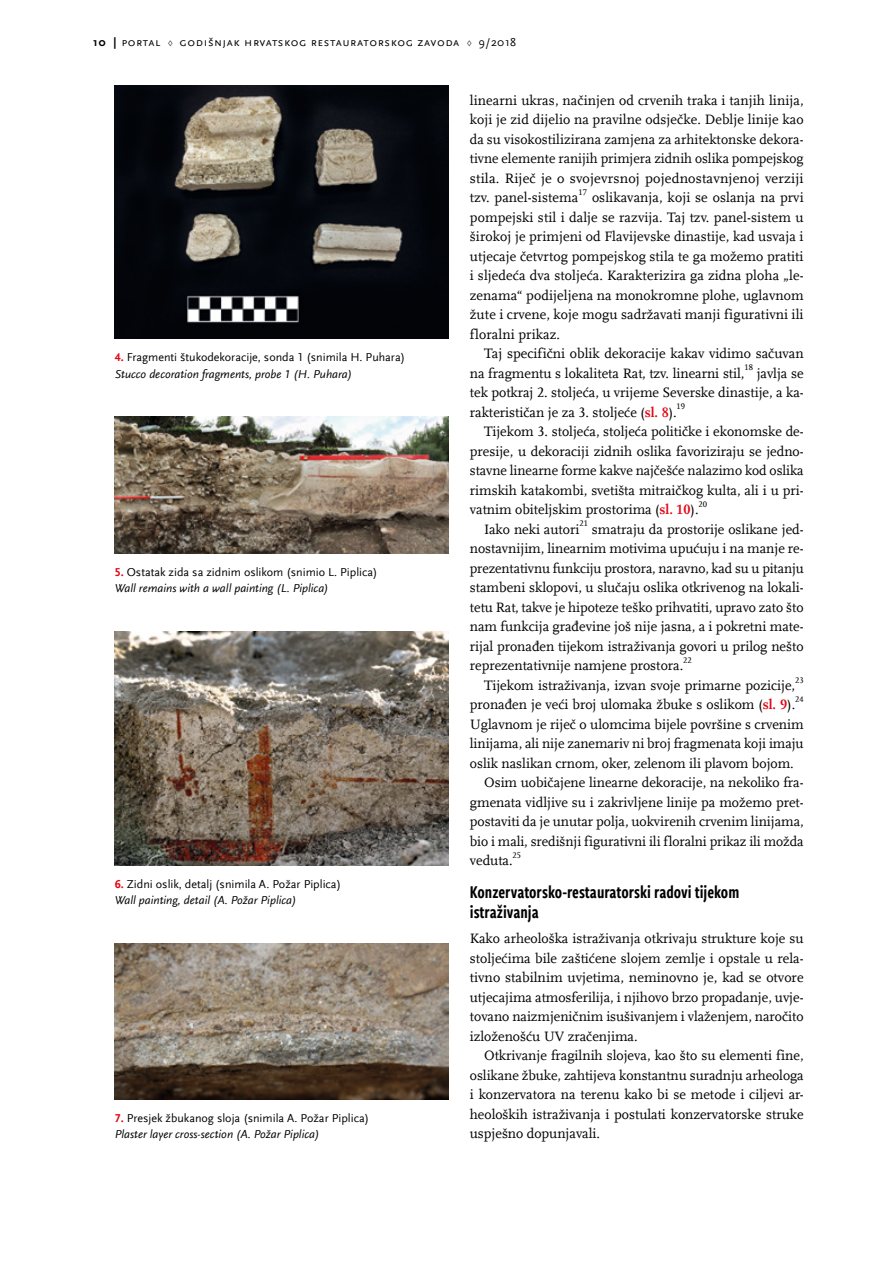
<style>
.page{position:relative;width:893px;height:1263px;background:#fff}
.page>*{position:absolute;margin:0;border:0;box-sizing:border-box;transform-origin:0 0}
.t1{font:18.75px/19.5px "Freight Sans Cmp Pro Semi";color:#000}
.t2{font:14.25px/19.5px "Scala Offc Pro";color:#000;text-align:justify}
.t3{font:12px/16.5px "Scala Sans Offc Pro";color:#000}
.t4{font:12px "Scala Sans Sc Offc Pro";letter-spacing:.05em;color:#000}
.t5{font:8.55px "Scala Offc Pro";color:#000}
.s1{font-weight:700}
.s2{font-weight:700;color:#e30613}
.s3{font-style:italic}
</style>
<div class="page">
<img style="left:115px;top:85px;width:334px;height:254px">
<img style="left:115px;top:417px;width:334px;height:136px">
<img style="left:115px;top:631px;width:334px;height:234px">
<img style="left:115px;top:943px;width:334px;height:156px">
<p class="t4" style="left:93px;top:35px;width:425px"><span class="s1">10 |</span> portal ♢ godišnjak hrvatskog restauratorskog zavoda ♢ 9/2018</p>
<p class="t3" style="left:115px;top:349px;width:292px"><span class="s2">4.</span> Fragmenti štukodekoracije, sonda 1 (snimila H. Puhara)<br><span class="s3">Stucco decoration fragments, probe 1 (H. Puhara)</span></p>
<p class="t3" style="left:115px;top:563px;width:264px"><span class="s2">5.</span> Ostatak zida sa zidnim oslikom (snimio L. Piplica)<br><span class="s3">Wall remains with a wall painting (L. Piplica)</span></p>
<p class="t3" style="left:115px;top:875px;width:228px"><span class="s2">6.</span> Zidni oslik, detalj (snimila A. Požar Piplica)<br><span class="s3">Wall painting, detail (A. Požar Piplica)</span></p>
<p class="t3" style="left:115px;top:1109px;width:256px"><span class="s2">7.</span> Presjek žbukanog sloja (snimila A. Požar Piplica)<br><span class="s3">Plaster layer cross-section (A. Požar Piplica)</span></p>
<p class="t2" style="left:470px;top:90px;width:335px">linearni ukras, načinjen od crvenih traka i tanjih linija, koji je zid dijelio na pravilne odsječke. Deblje linije kao da su visokostilizirana zamjena za arhitektonske dekora&shy;tivne elemente ranijih primjera zidnih oslika pompejskog stila. Riječ je o svojevrsnoj pojednostavnjenoj verziji tzv. panel-sistema</p>
<p class="t5" style="left:579px;top:187px;width:10px">17</p>
<p class="t2" style="left:470px;top:188px;width:335px;text-indent:122px">oslikavanja, koji se oslanja na prvi pompejski stil i dalje se razvija. Taj tzv. panel-sistem u širokoj je primjeni od Flavijevske dinastije, kad usvaja i utjecaje četvrtog pompejskog stila te ga možemo pratiti i sljedeća dva stoljeća. Karakterizira ga zidna ploha „le&shy;zenama“ podijeljena na monokromne plohe, uglavnom žute i crvene, koje mogu sadržavati manji figurativni ili floralni prikaz.</p>
<p class="t2" style="left:470px;top:344px;width:335px;text-indent:14px">Taj specifični oblik dekoracije kakav vidimo sačuvan na fragmentu s lokaliteta Rat, tzv. linearni stil,</p>
<p class="t5" style="left:744px;top:363px;width:10px">18</p>
<p class="t2" style="left:470px;top:363px;width:335px;text-indent:287px">javlja se tek potkraj 2. stoljeća, u vrijeme Severske dinastije, a ka&shy;rakterističan je za 3. stoljeće (<span class="s2">sl. 8</span>).</p>
<p class="t5" style="left:677px;top:402px;width:10px">19</p>
<p class="t2" style="left:470px;top:422px;width:335px;text-indent:14px">Tijekom 3. stoljeća, stoljeća političke i ekonomske de&shy;presije, u dekoraciji zidnih oslika favoriziraju se jedno&shy;stavne linearne forme kakve najčešće nalazimo kod oslika rimskih katakombi, svetišta mitraičkog kulta, ali i u pri&shy;vatnim obiteljskim prostorima (<span class="s2">sl. 10</span>).</p>
<p class="t5" style="left:698px;top:499px;width:10px">20</p>
<p class="t2" style="left:484px;top:519px;width:97px">Iako neki autori</p>
<p class="t5" style="left:579px;top:519px;width:10px">21</p>
<p class="t2" style="left:470px;top:519px;width:335px;text-indent:122px">smatraju da prostorije oslikane jed&shy;nostavnijim, linearnim motivima upućuju i na manje re&shy;prezentativnu funkciju prostora, naravno, kad su u pitanju stambeni sklopovi, u slučaju oslika otkrivenog na lokali&shy;tetu Rat, takve je hipoteze teško prihvatiti, upravo zato što nam funkcija građevine još nije jasna, a i pokretni mate&shy;rijal pronađen tijekom istraživanja govori u prilog nešto reprezentativnije namjene prostora.</p>
<p class="t5" style="left:683px;top:655px;width:10px">22</p>
<p class="t2" style="left:484px;top:675px;width:313px">Tijekom istraživanja, izvan svoje primarne pozicije,</p>
<p class="t5" style="left:795px;top:675px;width:10px">23</p>
<p class="t2" style="left:470px;top:695px;width:327px">pronađen je veći broj ulomaka žbuke s oslikom (<span class="s2">sl. 9</span>).</p>
<p class="t5" style="left:795px;top:694px;width:10px">24</p>
<p class="t2" style="left:470px;top:714px;width:335px">Uglavnom je riječ o ulomcima bijele površine s crvenim</p>
<p class="t2" style="left:470px;top:734px;width:335px">linijama, ali nije zanemariv ni broj fragmenata koji imaju</p>
<p class="t2" style="left:470px;top:753px;width:325px">oslik naslikan crnom, oker, zelenom ili plavom bojom.</p>
<p class="t2" style="left:484px;top:773px;width:321px">Osim uobičajene linearne dekoracije, na nekoliko fra-</p>
<p class="t2" style="left:470px;top:792px;width:335px">gmenata vidljive su i zakrivljene linije pa možemo pret-</p>
<p class="t2" style="left:470px;top:812px;width:335px">postaviti da je unutar polja, uokvirenih crvenim linijama,</p>
<p class="t2" style="left:470px;top:831px;width:335px">bio i mali, središnji figurativni ili floralni prikaz ili možda</p>
<p class="t2" style="left:470px;top:851px;width:44px">veduta.</p>
<p class="t5" style="left:513px;top:850px;width:10px">25</p>
<h1 class="t1" style="left:470px;top:881px;width:271px">Konzervatorsko-restauratorski radovi tijekom istraživanja</h1>
<p class="t2" style="left:470px;top:929px;width:335px">Kako arheološka istraživanja otkrivaju strukture koje su stoljećima bile zaštićene slojem zemlje i opstale u rela&shy;tivno stabilnim uvjetima, neminovno je, kad se otvore utjecajima atmosferilija, i njihovo brzo propadanje, uvje&shy;tovano naizmjeničnim isušivanjem i vlaženjem, naročito izloženošću UV zračenjima.</p>
<p class="t2" style="left:470px;top:1046px;width:335px;text-indent:14px">Otkrivanje fragilnih slojeva, kao što su elementi fine, oslikane žbuke, zahtijeva konstantnu suradnju arheologa i konzervatora na terenu kako bi se metode i ciljevi ar&shy;heoloških istraživanja i postulati konzervatorske struke uspješno dopunjavali.</p>
</div>
